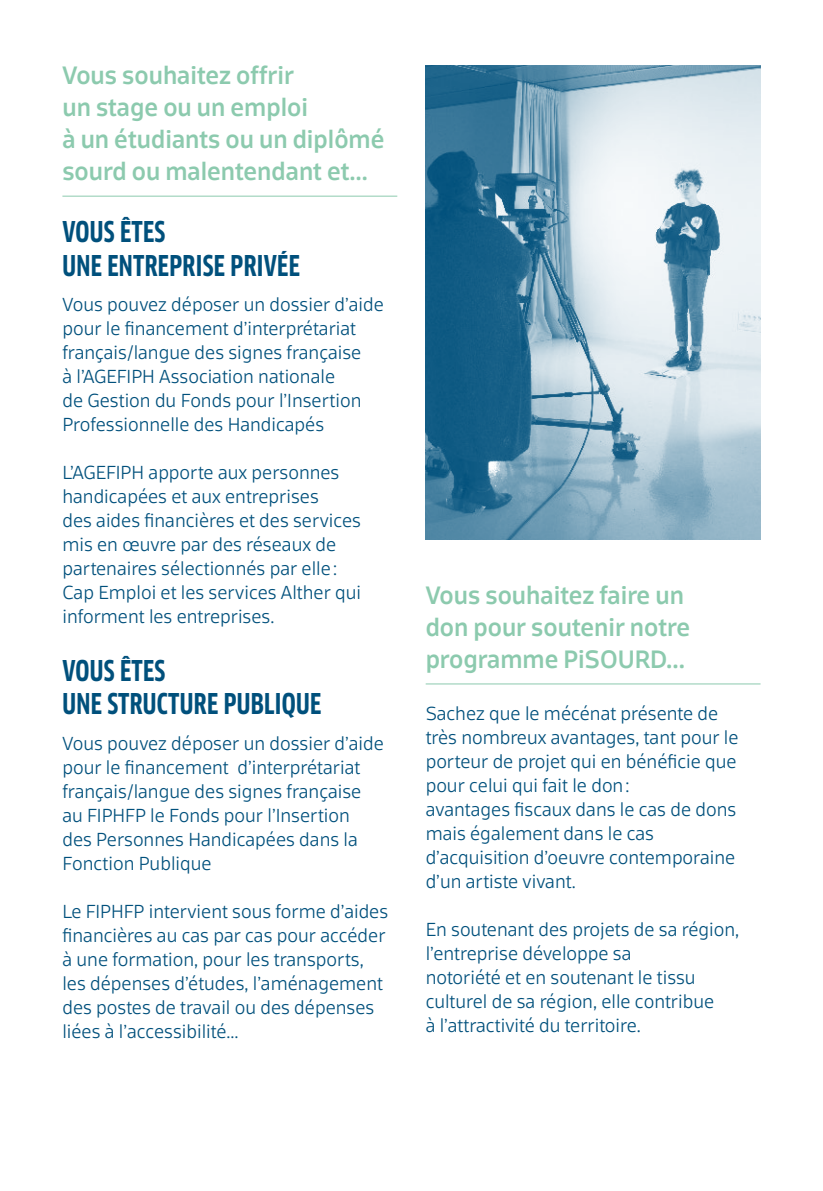
<style>
.page{position:relative;width:823px;height:1191px;background:#fff}
.page>*{position:absolute;margin:0;border:0;box-sizing:border-box;transform-origin:0 0}
.t1{font:700 condensed 28px/33.6px "Clan OT";letter-spacing:.01em;color:#00507c}
.t2{font:500 24px/32px "Scuba OT";color:#8ccaae}
.t3{font:300 18px/24px "Scuba OT";color:#00507c}
</style>
<div class="page">
<hr style="left:62px;top:196px;width:335px;height:1px;background:#8ccaae">
<hr style="left:425px;top:683px;width:335px;height:1px;background:#8ccaae">
<img style="left:425px;top:65px;width:335px;height:474px">
<h2 class="t2" style="left:62px;top:59px;width:323px">Vous souhaitez offrir<br>un stage ou un emploi<br>à un étudiants ou un diplômé sourd ou malentendant et…</h2>
<h1 class="t1" style="left:63px;top:215px;width:239px">VOUS ÊTES<br>UNE ENTREPRISE PRIVÉE</h1>
<p class="t3" style="left:62px;top:292px;width:323px">Vous pouvez déposer un dossier d’aide pour le financement d’interprétariat français/langue des signes française<br>à l’AGEFIPH Association nationale<br>de Gestion du Fonds pour l’Insertion Professionnelle des Handicapés</p>
<p class="t3" style="left:62px;top:460px;width:300px">L’AGEFIPH apporte aux personnes handicapées et aux entreprises<br>des aides financières et des services mis en œuvre par des réseaux de partenaires sélectionnés par elle:<br>Cap Emploi et les services Alther qui informent les entreprises.</p>
<h1 class="t1" style="left:63px;top:654px;width:260px">VOUS ÊTES<br>UNE STRUCTURE PUBLIQUE</h1>
<p class="t3" style="left:62px;top:731px;width:323px">Vous pouvez déposer un dossier d’aide pour le financement d’interprétariat français/langue des signes française au FIPHFP le Fonds pour l’Insertion des Personnes Handicapées dans la Fonction Publique</p>
<p class="t3" style="left:62px;top:899px;width:327px">Le FIPHFP intervient sous forme d’aides financières au cas par cas pour accéder à une formation, pour les transports, les dépenses d’études, l’aménagement des postes de travail ou des dépenses liées à l’accessibilité…</p>
<h2 class="t2" style="left:425px;top:579px;width:266px">Vous souhaitez faire un don pour soutenir notre programme PiSOURD...</h2>
<p class="t3" style="left:425px;top:701px;width:314px">Sachez que le mécénat présente de très nombreux avantages, tant pour le porteur de projet qui en bénéficie que pour celui qui fait le don:<br>avantages fiscaux dans le cas de dons mais également dans le cas d’acquisition d’oeuvre contemporaine d’un artiste vivant.</p>
<p class="t3" style="left:425px;top:917px;width:315px">En soutenant des projets de sa région, l’entreprise développe sa<br>notoriété et en soutenant le tissu culturel de sa région, elle contribue<br>à l’attractivité du territoire.</p>
</div>
